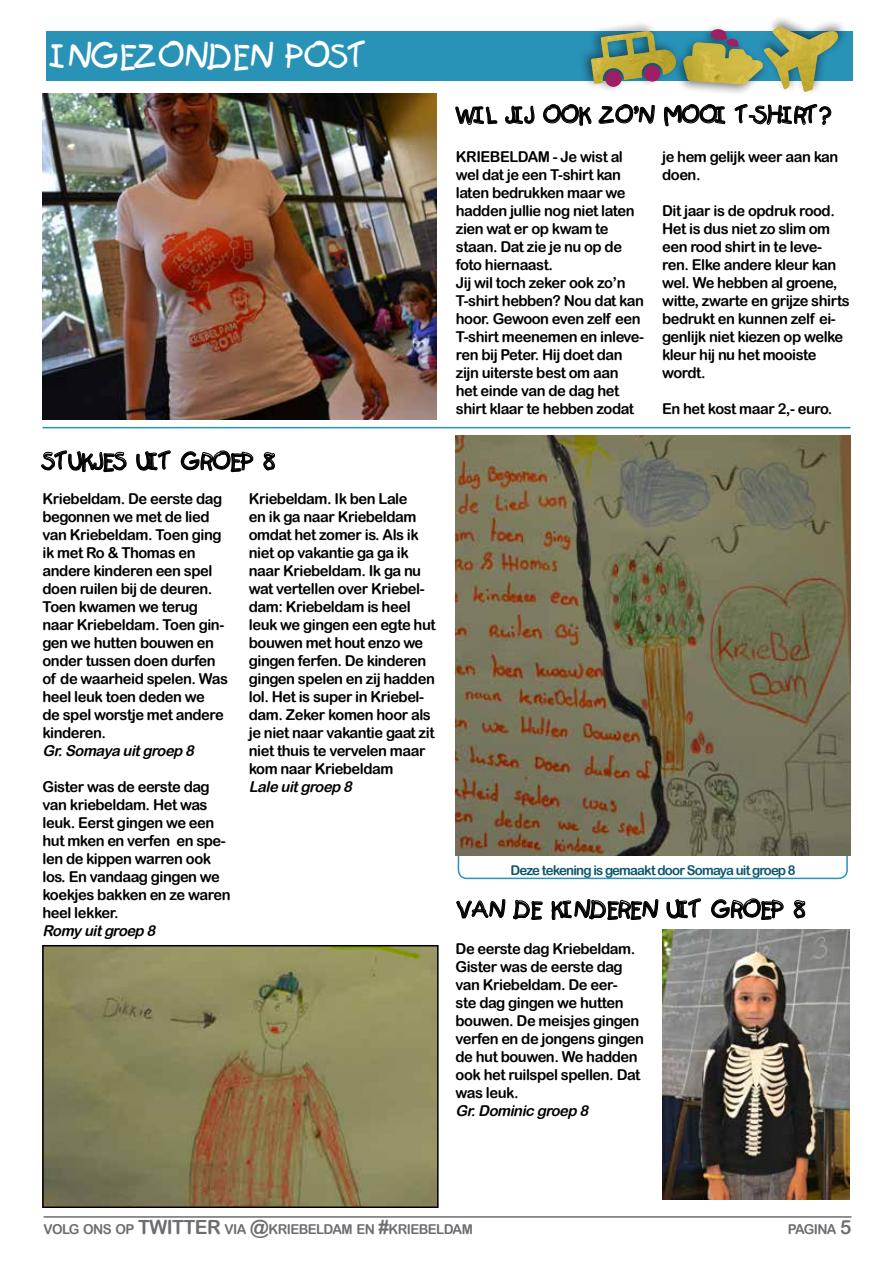
<style>
.page{position:relative;width:893px;height:1263px;background:#fff}
.page>*{position:absolute;margin:0;border:0;box-sizing:border-box;transform-origin:0 0}
.t1{font:33px "Kids Plain";letter-spacing:-.05em;color:#fff}
.t2{font:22.5px "Kids Plain";letter-spacing:-.05em;color:#000}
.t3{font:15px/18px "Arial Rounded MT Bold";letter-spacing:-.03em;color:#000}
.t4{font:italic 15px "Arial Rounded MT Bold";color:#000}
.t5{font:13.65px "Arial Rounded MT Bold";letter-spacing:-.045em;color:#6d6e71}
.t6{font:13.5px "Arial Rounded MT Bold";letter-spacing:-.06em;color:#0c576e}
.s1{font-size:19.5px}
</style>
<div class="page">
<hr style="left:44px;top:1216px;width:807px;height:2px;background:#6d6e71">
<div style="left:47px;top:31px;width:806px;height:50px;background:#2992b7"></div>
<img style="left:45px;top:948px;width:391px;height:257px">
<div style="left:42px;top:945px;width:397px;height:263px;border:2px solid #000"></div>
<svg style="left:455px;top:106px;width:43px;height:19px"></svg>
<svg style="left:505px;top:105px;width:30px;height:20px"></svg>
<svg style="left:41px;top:450px;width:86px;height:23px"></svg>
<svg style="left:136px;top:450px;width:35px;height:21px"></svg>
<svg style="left:180px;top:450px;width:74px;height:23px"></svg>
<svg style="left:263px;top:452px;width:12px;height:19px"></svg>
<svg style="left:456px;top:899px;width:50px;height:20px"></svg>
<svg style="left:513px;top:899px;width:30px;height:21px"></svg>
<svg style="left:551px;top:899px;width:108px;height:22px"></svg>
<svg style="left:666px;top:898px;width:35px;height:21px"></svg>
<svg style="left:711px;top:898px;width:73px;height:23px"></svg>
<svg style="left:793px;top:900px;width:13px;height:19px"></svg>
<hr style="left:43px;top:427px;width:807px;height:1px;background:#2992b7">
<div style="left:458px;top:844px;width:390px;height:35px;border:2px solid #2992b7;border-radius:9px"></div>
<img style="left:456px;top:435px;width:394px;height:420px">
<div style="left:579px;top:20px;width:102px;height:73px;background:#000;opacity:.5"></div>
<div style="left:758px;top:14px;width:91px;height:83px;background:#000;opacity:.5"></div>
<svg style="left:543px;top:26px;width:295px;height:101px"></svg>
<img style="left:764px;top:26px;width:74px;height:66px">
<img style="left:43px;top:94px;width:394px;height:326px">
<img style="left:662px;top:929px;width:188px;height:271px">
<h1 class="t1" style="left:52px;top:35px;width:318px">INGEZONDEN POST</h1>
<h2 class="t2" style="left:43px;top:448px;width:235px">STUKJES UIT GROEP 8</h2>
<p class="t3" style="left:43px;top:489px;width:187px">Kriebeldam. De eerste dag begonnen we met de lied van Kriebeldam. Toen ging ik met Ro &amp; Thomas en andere kinderen een spel doen ruilen bij de deuren.<br>Toen kwamen we terug naar Kriebeldam. Toen gin&shy;gen we hutten bouwen en onder tussen doen durfen of de waarheid spelen. Was heel leuk toen deden we<br>de spel worstje met andere kinderen.</p>
<p class="t4" style="left:43px;top:742px;width:156px">Gr.Somaya uitgroep 8</p>
<p class="t3" style="left:43px;top:777px;width:190px">Gister was de eerste dag van kriebeldam. Het was leuk. Eerst gingen we een hut mken en verfen en spe&shy;len de kippen warren ook los. En vandaag gingen we koekjes bakken en ze waren heel lekker.</p>
<p class="t4" style="left:43px;top:922px;width:118px">Romyuitgroep 8</p>
<p class="t3" style="left:249px;top:489px;width:188px">Kriebeldam. Ik ben Lale<br>en ik ga naar Kriebeldam omdat het zomer is. Als ik niet op vakantie ga ga ik naar Kriebeldam. Ik ga nu wat vertellen over Kriebel&shy;dam: Kriebeldam is heel leuk we gingen een egte hut bouwen met hout enzo we gingen ferfen. De kinderen gingen spelen en zij hadden lol. Het is super in Kriebel&shy;dam. Zeker komen hoor als je niet naar vakantie gaat zit niet thuis te vervelen maar kom naar Kriebeldam</p>
<p class="t4" style="left:249px;top:778px;width:108px">Lale uitgroep 8</p>
<h2 class="t2" style="left:456px;top:101px;width:377px">WIL JIJ OOK ZO’N MOOI T-SHIRT?</h2>
<p class="t3" style="left:456px;top:147px;width:190px">KRIEBELDAM - Je wist al wel dat je een T-shirt kan laten bedrukken maar we hadden jullie nog niet laten zien wat er op kwam te staan. Dat zie je nu op de foto hiernaast.<br>Jij wil toch zeker ook zo’n<br>T-shirt hebben? Nou dat kan hoor. Gewoon even zelf een<br>T-shirt meenemen en inleve&shy;ren bij Peter. Hij doet dan zijn uiterste best om aan het einde van de dag het shirt klaar te hebben zodat</p>
<p class="t3" style="left:662px;top:147px;width:178px">je hem gelijk weer aan kan doen.</p>
<p class="t3" style="left:662px;top:201px;width:189px">Dit jaar is de opdruk rood.<br>Het is dus niet zo slim om een rood shirt in te leve&shy;ren. Elke andere kleur kan wel. We hebben al groene, witte, zwarte en grijze shirts bedrukt en kunnen zelf ei&shy;genlijk niet kiezen op welke kleur hij nu het mooiste wordt.</p>
<p class="t3" style="left:662px;top:399px;width:172px">En het kost maar 2,- euro.</p>
<p class="t6" style="left:510px;top:862px;width:287px">Deze tekening is gemaakt door Somaya uit groep 8</p>
<h2 class="t2" style="left:456px;top:895px;width:352px">VAN DE KINDEREN UIT GROEP 8</h2>
<p class="t3" style="left:456px;top:939px;width:190px">De eerste dag Kriebeldam.<br>Gister was de eerste dag van Kriebeldam. De eer-<br>ste dag gingen we hutten bouwen. De meisjes gingen verfen en de jongens gingen de hut bouwen. We hadden ook het ruilspel spellen. Dat was leuk.</p>
<p class="t4" style="left:456px;top:1102px;width:138px">Gr.Dominic groep 8</p>
<p class="t5" style="left:44px;top:1221px;width:429px">VOLG ONS OP <span class="s1">TWITTER</span> VIA <span class="s1">@</span>KRIEBELDAM EN <span class="s1">#</span>KRIEBELDAM</p>
<p class="t5" style="left:788px;top:1221px;width:65px">PAGINA <span class="s1">5</span></p>
</div>
